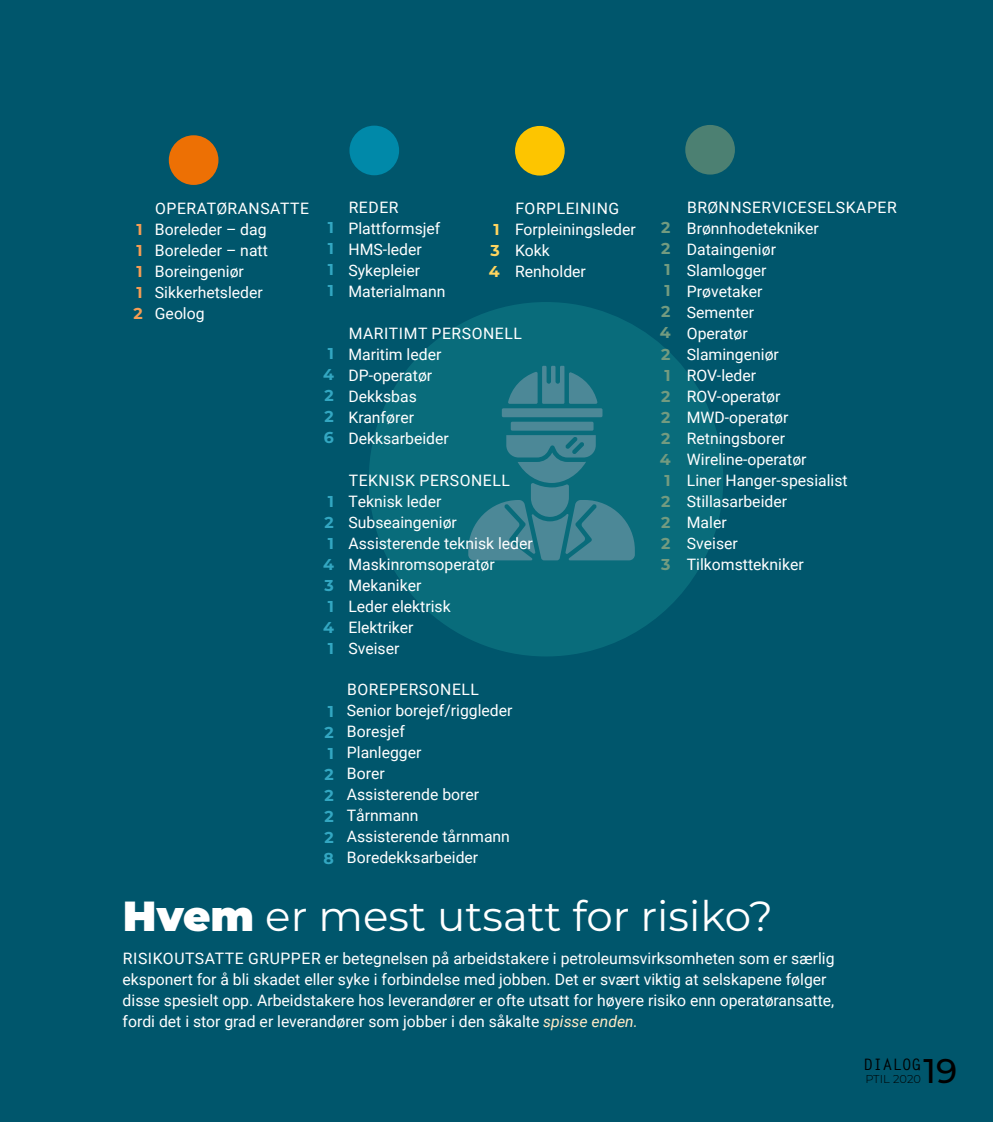
<style>
.page{position:relative;width:993px;height:1122px;background:#fff}
.page>*{position:absolute;margin:0;border:0;box-sizing:border-box;transform-origin:0 0}
.t1{font:42px "Montserrat";color:#fff}
.t2{font:500 34.12px "Montserrat";color:#000}
.t3{font:15.75px/21px "Roboto";color:#fff}
.t4{font:700 15.75px/21px "Montserrat";color:#33a7c2;text-align:justify}
.t5{font:700 15.75px/21px "Montserrat";color:#739b80;text-align:justify}
.t6{font:700 15.75px "Letter Gothic Std";letter-spacing:.01em;color:#000}
.t7{font:700 15.75px/21px "Montserrat";color:#f59d54;text-align:justify}
.t8{font:700 15.75px/21px "Montserrat";color:#ffd55f;text-align:justify}
.t9{font:300 11.38px "Montserrat";letter-spacing:.005em;color:#000}
.s1{font-weight:900}
.s2{font-style:italic;color:#ffeac5}
</style>
<div class="page">
<div style="left:0;top:0;width:992px;height:1121px;background:#00566c"></div>
<svg style="left:369px;top:302px;width:354px;height:354px;fill:#096c7b"></svg>
<svg style="left:542px;top:366px;width:22px;height:38px"></svg>
<svg style="left:568px;top:372px;width:29px;height:32px"></svg>
<svg style="left:507px;top:371px;width:30px;height:33px"></svg>
<svg style="left:468px;top:435px;width:166px;height:125px;background:#2b7a89"></svg>
<div style="left:501px;top:408px;width:101px;height:9px;background:#4c8897;border-radius:2px"></div>
<div style="left:510px;top:421px;width:83px;height:9px;background:#4c8897"></div>
<div style="left:352px;top:128px;width:44px;height:45px;background:#0089a9;border-radius:50%"></div>
<div style="left:349px;top:126px;width:50px;height:49px;border:5px solid #0089a9;border-radius:50%"></div>
<div style="left:517px;top:128px;width:45px;height:45px;background:#fdc500;border-radius:50%"></div>
<div style="left:515px;top:126px;width:49px;height:49px;border:5px solid #fdc500;border-radius:50%"></div>
<div style="left:687px;top:127px;width:45px;height:45px;background:#4c8072;border-radius:50%"></div>
<div style="left:685px;top:125px;width:49px;height:49px;border:5px solid #4c8072;border-radius:50%"></div>
<div style="left:171px;top:138px;width:45px;height:44px;background:#ed7004;border-radius:50%"></div>
<div style="left:169px;top:135px;width:49px;height:50px;border:5px solid #ed7004;border-radius:50%"></div>
<p class="t7" style="left:133px;top:218px;width:11px">1<br>1<br>1<br>1<br>2</p>
<p class="t3" style="left:155px;top:197px;width:156px">OPERATØRANSATTE<br>Boreleder – dag<br>Boreleder – natt<br>Boreingeniør<br>Sikkerhetsleder<br>Geolog</p>
<p class="t4" style="left:327px;top:216px;width:8px">1<br>1<br>1<br>1</p>
<p class="t4" style="left:323px;top:342px;width:12px">1<br>4<br>2<br>2<br>6</p>
<p class="t4" style="left:323px;top:489px;width:12px">1<br>2<br>1<br>4<br>3<br>1<br>4<br>1</p>
<p class="t4" style="left:323px;top:699px;width:12px">1<br>2<br>1<br>2<br>2<br>2<br>2<br>8</p>
<p class="t3" style="left:348px;top:196px;width:99px">REDER<br>Plattformsjef<br>HMS-leder<br>Sykepleier<br>Materialmann</p>
<p class="t3" style="left:348px;top:322px;width:175px">MARITIMT PERSONELL<br>Maritim leder<br>DP-operatør<br>Dekksbas<br>Kranfører<br>Dekksarbeider</p>
<p class="t3" style="left:348px;top:469px;width:186px">TEKNISK PERSONELL<br>Teknisk leder<br>Subseaingeniør<br>Assisterende teknisk leder<br>Maskinromsoperatør<br>Mekaniker<br>Leder elektrisk<br>Elektriker<br>Sveiser</p>
<p class="t3" style="left:347px;top:678px;width:167px">BOREPERSONELL<br>Senior borejef/riggleder<br>Boresjef<br>Planlegger<br>Borer<br>Assisterende borer<br>Tårnmann<br>Assisterende tårnmann<br>Boredekksarbeider</p>
<p class="t3" style="left:515px;top:197px;width:122px">FORPLEINING<br>Forpleiningsleder<br>Kokk<br>Renholder</p>
<p class="t3" style="left:686px;top:196px;width:211px">BRØNNSERVICESELSKAPER<br>Brønnhodetekniker<br>Dataingeniør<br>Slamlogger<br>Prøvetaker<br>Sementer<br>Operatør<br>Slamingeniør<br>ROV-leder<br>ROV-operatør<br>MWD-operatør<br>Retningsborer<br>Wireline-operatør<br>Liner Hanger-spesialist<br>Stillasarbeider<br>Maler<br>Sveiser<br>Tilkomsttekniker</p>
<p class="t5" style="left:659px;top:216px;width:12px">2<br>2<br>1<br>1<br>2<br>4<br>2<br>1<br>2<br>2<br>2<br>4<br>1<br>2<br>2<br>2<br>3</p>
<p class="t8" style="left:488px;top:218px;width:12px">1<br>3<br>4</p>
<h1 class="t1" style="left:123px;top:886px;width:651px"><span class="s1">Hvem</span> er mest utsatt for risiko?</h1>
<p class="t3" style="left:123px;top:946px;width:713px">RISIKOUTSATTE GRUPPER er betegnelsen på arbeidstakere i petroleumsvirksomheten som er særlig eksponert for å bli skadet eller syke i forbindelse med jobben. Det er svært viktig at selskapene følger disse spesielt opp. Arbeidstakere hos leverandører er ofte utsatt for høyere risiko enn operatøransatte, fordi det i stor grad er leverandører som jobber i den såkalte <span class="s2">spisse enden.</span></p>
<p class="t6" style="left:863px;top:1054px;width:59px">DIALOG</p>
<p class="t9" style="left:865px;top:1070px;width:57px">PTIL 2020</p>
<h2 class="t2" style="left:923px;top:1046px;width:35px">19</h2>
</div>
